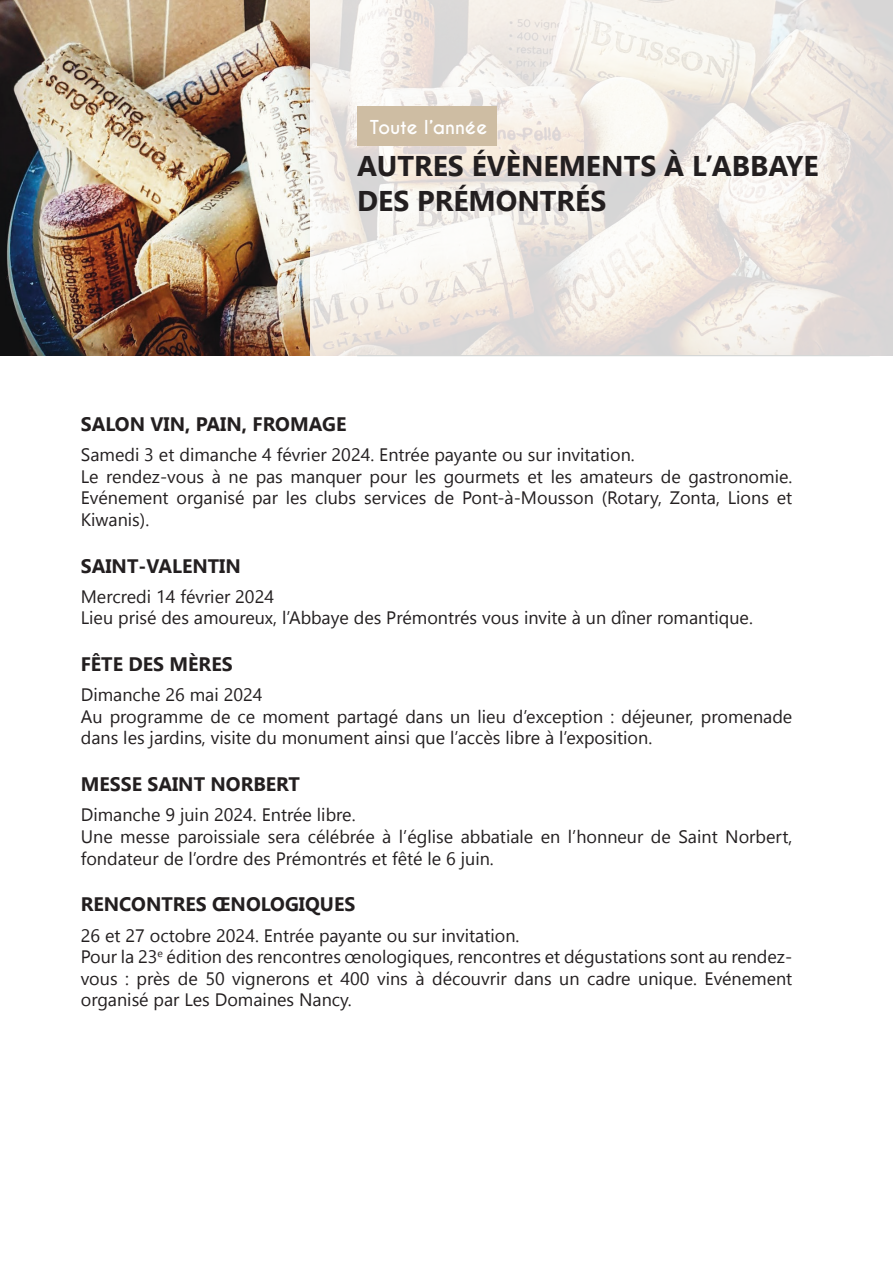
<style>
.page{position:relative;width:893px;height:1263px;background:#fff}
.page>*{position:absolute;margin:0;border:0;box-sizing:border-box;transform-origin:0 0}
.t1{font:700 28.5px/34.2px "Gadugi";color:#231f20}
.t2{font:700 19.5px "Gadugi";color:#231f20}
.t3{font:18px/21.6px "Gadugi";color:#231f20}
.t4{font:700 18px "Caviar Dreams";color:#fff}
</style>
<div class="page">
<img style="left:0;top:0;width:311px;height:355px">
<svg style="left:311px;top:0;width:582px;height:355px"></svg>
<div style="left:357px;top:106px;width:140px;height:40px;background:#cebda3"></div>
<hr style="left:357px;top:355px;width:513px;height:1px;background:#d5d7d6">
<p class="t4" style="left:370px;top:116px;width:119px">Toute l’année</p>
<h1 class="t1" style="left:357px;top:149px;width:463px">AUTRES ÉVÈNEMENTS À L’ABBAYE<br>DES PRÉMONTRÉS</h1>
<p class="t2" style="left:81px;top:412px;width:267px">SALON VIN, PAIN, FROMAGE</p>
<p class="t3" style="left:81px;top:444px;width:713px">Samedi 3 et dimanche 4 février 2024. Entrée payante ou sur invitation.<br>Le rendez-vous à ne pas manquer pour les gourmets et les amateurs de gastronomie.<br>Evénement organisé par les clubs services de Pont-à-Mousson (Rotary, Zonta, Lions et Kiwanis).</p>
<p class="t2" style="left:81px;top:554px;width:161px">SAINT-VALENTIN</p>
<p class="t3" style="left:81px;top:585px;width:674px">Mercredi 14 février 2024<br>Lieu prisé des amoureux, l’Abbaye des Prémontrés vous invite à un dîner romantique.</p>
<p class="t2" style="left:81px;top:652px;width:153px">FÊTE DES MÈRES</p>
<p class="t3" style="left:81px;top:684px;width:713px">Dimanche 26 mai 2024<br>Au programme de ce moment partagé dans un lieu d’exception : déjeuner, promenade dans les jardins, visite du monument ainsi que l’accès libre à l’exposition.</p>
<p class="t2" style="left:81px;top:773px;width:221px">MESSE SAINT NORBERT</p>
<p class="t3" style="left:81px;top:804px;width:713px">Dimanche 9 juin 2024. Entrée libre.<br>Une messe paroissiale sera célébrée à l’église abbatiale en l’honneur de Saint Norbert, fondateur de l’ordre des Prémontrés et fêté le 6 juin.</p>
<p class="t2" style="left:81px;top:893px;width:276px">RENCONTRES ŒNOLOGIQUES</p>
<p class="t3" style="left:81px;top:924px;width:713px">26 et 27 octobre 2024. Entrée payante ou sur invitation.<br>Pour la 23<sup>e</sup> édition des rencontres œnologiques, rencontres et dégustations sont au rendez&shy;vous : près de 50 vignerons et 400 vins à découvrir dans un cadre unique. Evénement organisé par Les Domaines Nancy.</p>
</div>
